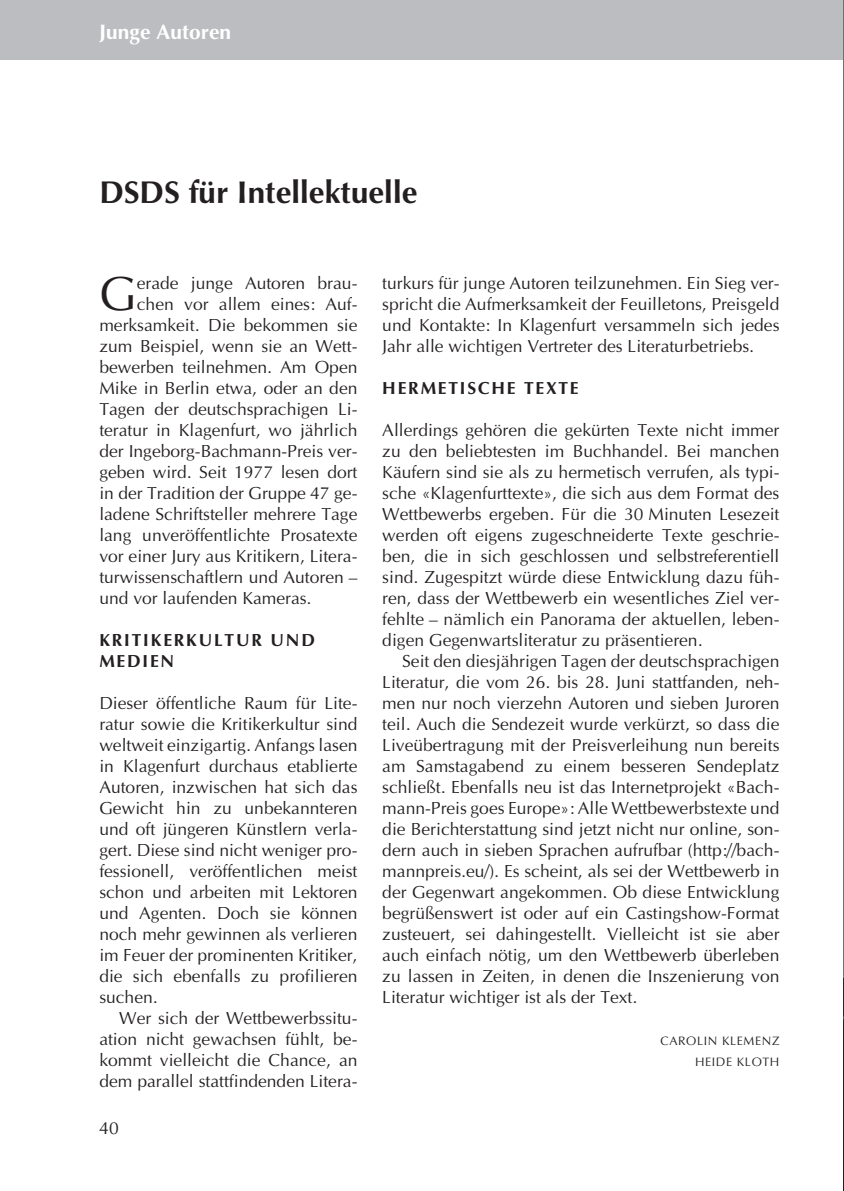
<style>
.page{position:relative;width:844px;height:1191px;background:#fff}
.page>*{position:absolute;margin:0;border:0;box-sizing:border-box;transform-origin:0 0}
.t1{font:48.3px "Optima";color:#231f20}
.t2{font:700 31.5px "Optima";color:#231f20}
.t3{font:700 21px "Optima";color:#fff}
.t4{font:17.5px/21px "Optima";color:#231f20;text-align:justify}
.t5{font:700 17.5px/21px "Optima";letter-spacing:.1em;color:#231f20}
.t6{font:12.25px/21px "Optima";letter-spacing:.05em;color:#231f20;text-align:right}
</style>
<div class="page">
<div style="left:0;top:0;width:843px;height:60px;background:#bcbdc0"></div>
<img style="left:843px;top:0;width:1px;height:1191px">
<p class="t3" style="left:99px;top:19px;width:133px">Junge Autoren</p>
<h2 class="t2" style="left:99px;top:172px;width:319px">DSDS für Intellektuelle</h2>
<h1 class="t1" style="left:99px;top:265px;width:39px">G</h1>
<p class="t4" style="left:137px;top:272px;width:222px">erade junge Autoren brau-</p>
<p class="t4" style="left:137px;top:293px;width:222px">chen vor allem eines: Auf-</p>
<p class="t4" style="left:99px;top:314px;width:259px">merksamkeit. Die bekommen sie</p>
<p class="t4" style="left:99px;top:335px;width:259px">zum Beispiel, wenn sie an Wett-</p>
<p class="t4" style="left:99px;top:356px;width:259px">bewerben teilnehmen. Am Open</p>
<p class="t4" style="left:99px;top:377px;width:259px">Mike in Berlin etwa, oder an den</p>
<p class="t4" style="left:99px;top:398px;width:259px">Tagen der deutschsprachigen Li-</p>
<p class="t4" style="left:99px;top:419px;width:259px">teratur in Klagenfurt, wo jährlich</p>
<p class="t4" style="left:99px;top:440px;width:259px">der Ingeborg-Bachmann-Preis ver-</p>
<p class="t4" style="left:99px;top:461px;width:259px">geben wird. Seit 1977 lesen dort</p>
<p class="t4" style="left:99px;top:482px;width:259px">in der Tradition der Gruppe 47 ge-</p>
<p class="t4" style="left:99px;top:503px;width:259px">ladene Schriftsteller mehrere Tage</p>
<p class="t4" style="left:99px;top:524px;width:259px">lang unveröffentlichte Prosatexte</p>
<p class="t4" style="left:99px;top:545px;width:259px">vor einer Jury aus Kritikern, Litera-</p>
<p class="t4" style="left:99px;top:566px;width:259px">turwissenschaftlern und Autoren –</p>
<p class="t4" style="left:99px;top:587px;width:214px">und vor laufenden Kameras.</p>
<p class="t5" style="left:99px;top:629px;width:217px">KRITIKERKULTUR UND<br>MEDIEN</p>
<p class="t4" style="left:99px;top:692px;width:259px">Dieser öffentliche Raum für Lite&shy;ratur sowie die Kritikerkultur sind weltweit einzigartig. Anfangs lasen in Klagenfurt durchaus etablierte Autoren, inzwischen hat sich das Gewicht hin zu unbekannteren und oft jüngeren Künstlern verla&shy;gert. Diese sind nicht weniger pro&shy;fessionell, veröffentlichen meist schon und arbeiten mit Lektoren und Agenten. Doch sie können noch mehr gewinnen als verlieren im Feuer der prominenten Kritiker, die sich ebenfalls zu profilieren suchen.</p>
<p class="t4" style="left:99px;top:1007px;width:259px;text-indent:20px">Wer sich der Wettbewerbssitu&shy;ation nicht gewachsen fühlt, be&shy;kommt vielleicht die Chance, an dem parallel stattfindenden Litera-</p>
<p class="t4" style="left:99px;top:1118px;width:21px">40</p>
<p class="t4" style="left:382px;top:272px;width:398px">turkurs für junge Autoren teilzunehmen. Ein Sieg ver&shy;spricht die Aufmerksamkeit der Feuilletons, Preisgeld und Kontakte: In Klagenfurt versammeln sich jedes Jahr alle wichtigen Vertreter des Literaturbetriebs.</p>
<p class="t5" style="left:382px;top:377px;width:198px">HERMETISCHE TEXTE</p>
<p class="t4" style="left:382px;top:419px;width:398px">Allerdings gehören die gekürten Texte nicht immer zu den beliebtesten im Buchhandel. Bei manchen Käufern sind sie als zu hermetisch verrufen, als typi&shy;sche «Klagenfurttexte», die sich aus dem Format des Wettbewerbs ergeben. Für die 30 Minuten Lesezeit werden oft eigens zugeschneiderte Texte geschrie&shy;ben, die in sich geschlossen und selbstreferentiell sind. Zugespitzt würde diese Entwicklung dazu füh&shy;ren, dass der Wettbewerb ein wesentliches Ziel ver&shy;fehlte – nämlich ein Panorama der aktuellen, leben&shy;digen Gegenwartsliteratur zu präsentieren.</p>
<p class="t4" style="left:382px;top:650px;width:398px;text-indent:20px">Seit den diesjährigen Tagen der deutschsprachigen Literatur, die vom 26. bis 28. Juni stattfanden, neh&shy;men nur noch vierzehn Autoren und sieben Juroren teil. Auch die Sendezeit wurde verkürzt, so dass die Liveübertragung mit der Preisverleihung nun bereits am Samstagabend zu einem besseren Sendeplatz schließt. Ebenfalls neu ist das Internetprojekt «Bach&shy;mann-Preis goes Europe»: Alle Wettbewerbstexte und die Berichterstattung sind jetzt nicht nur online, son&shy;dern auch in sieben Sprachen aufrufbar (http://bach&shy;mannpreis.eu/). Es scheint, als sei der Wettbewerb in der Gegenwart angekommen. Ob diese Entwicklung begrüßenswert ist oder auf ein Castingshow-Format zusteuert, sei dahingestellt. Vielleicht ist sie aber auch einfach nötig, um den Wettbewerb überleben zu lassen in Zeiten, in denen die Inszenierung von Literatur wichtiger ist als der Text.</p>
<p class="t6" style="left:660px;top:1030px;width:120px">CAROLIN KLEMENZ<br>HEIDE KLOTH</p>
</div>
